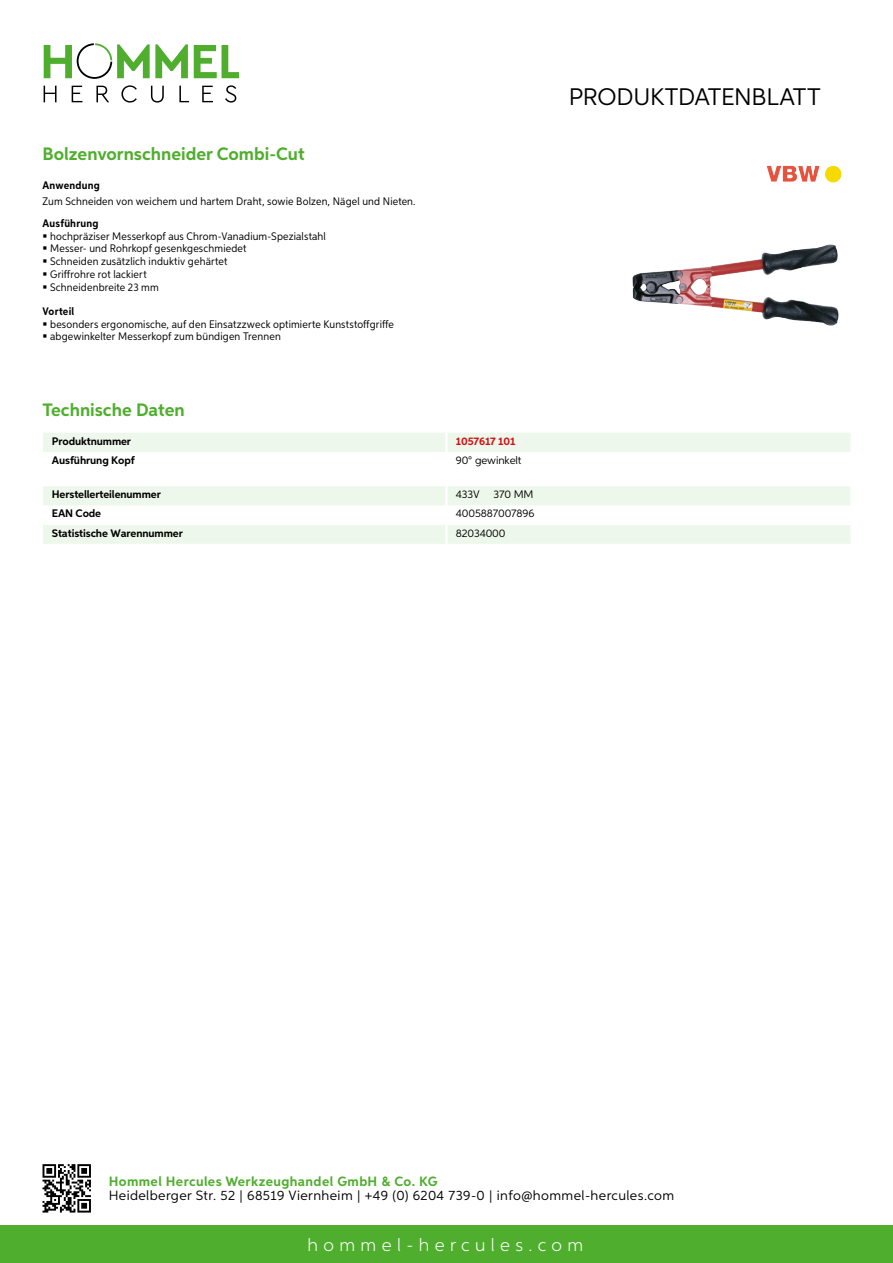
<style>
.page{position:relative;width:893px;height:1263px;background:#fff}
.page>*{position:absolute;margin:0;border:0;box-sizing:border-box;transform-origin:0 0}
.t1{font:24px "Aspira";letter-spacing:-.01em;color:#000}
.t2{font:700 18px "Aspira";color:#50ae2f}
.t3{font:300 18px "Aspira";letter-spacing:.3em;color:#fff}
.t4{font:13.5px "Aspira";letter-spacing:.03em;color:#000}
.t5{font:700 13.5px "Aspira";letter-spacing:.03em;color:#50ae2f}
.t6{font:10.95px/12.8px "Aspira Nar";letter-spacing:.015em;color:#000}
.t7{font:700 10.95px "Aspira";letter-spacing:-.01em;color:#000}
.t8{font:10.95px "Aspira";letter-spacing:-.01em;color:#000}
.t9{font:700 10.95px "Aspira Nar";letter-spacing:.02em;color:#000}
.t10{font:700 10.95px "Aspira";letter-spacing:-.01em;color:#cd1013}
</style>
<div class="page">
<div style="left:0;top:1226px;width:893px;height:37px;background:#50ae2f"></div>
<svg style="left:43px;top:1164px;width:48px;height:48px"></svg>
<svg style="left:194px;top:45px;width:45px;height:33px"></svg>
<svg style="left:44px;top:43px;width:144px;height:36px"></svg>
<svg style="left:44px;top:86px;width:13px;height:16px"></svg>
<svg style="left:72px;top:86px;width:10px;height:16px"></svg>
<svg style="left:96px;top:86px;width:13px;height:16px"></svg>
<svg style="left:121px;top:85px;width:16px;height:18px"></svg>
<svg style="left:151px;top:86px;width:13px;height:17px"></svg>
<svg style="left:179px;top:86px;width:10px;height:16px"></svg>
<svg style="left:202px;top:86px;width:11px;height:16px"></svg>
<svg style="left:225px;top:85px;width:11px;height:18px"></svg>
<div style="left:43px;top:433px;width:807px;height:19px;background:#eef7eb"></div>
<svg style="left:43px;top:486px;width:807px;height:58px"></svg>
<hr style="left:445px;top:525px;width:3px;height:19px;background:#fff">
<img style="left:632px;top:245px;width:196px;height:59px">
<img style="left:766px;top:166px;width:76px;height:17px">
<h2 class="t2" style="left:43px;top:142px;width:264px">Bolzenvornschneider Combi-Cut</h2>
<p class="t9" style="left:43px;top:179px;width:59px">Anwendung</p>
<p class="t6" style="left:43px;top:194px;width:375px">Zum Schneiden von weichem und hartem Draht, sowie Bolzen, Nägel und Nieten.</p>
<p class="t9" style="left:43px;top:216px;width:58px">Ausführung</p>
<p class="t6" style="left:50px;top:229px;width:277px">hochpräziser Messerkopf aus Chrom-Vanadium-Spezialstahl Messer- und Rohrkopf gesenkgeschmiedet<br>Schneiden zusätzlich induktiv gehärtet<br>Griffrohre rot lackiert<br>Schneidenbreite 23 mm</p>
<p class="t9" style="left:43px;top:304px;width:33px">Vorteil</p>
<p class="t6" style="left:50px;top:317px;width:345px">besonders ergonomische, auf den Einsatzzweck optimierte Kunststoffgriffe abgewinkelter Messerkopf zum bündigen Trennen</p>
<h2 class="t2" style="left:43px;top:399px;width:144px">Technische Daten</h2>
<p class="t7" style="left:52px;top:434px;width:81px">Produktnummer</p>
<p class="t10" style="left:456px;top:434px;width:61px">1057617 101</p>
<p class="t7" style="left:52px;top:453px;width:84px">Ausführung Kopf</p>
<p class="t8" style="left:456px;top:453px;width:67px">90° gewinkelt</p>
<p class="t7" style="left:52px;top:488px;width:111px">Herstellerteilenummer</p>
<p class="t8" style="left:456px;top:488px;width:25px">433V</p>
<p class="t8" style="left:493px;top:488px;width:42px">370 MM</p>
<p class="t7" style="left:52px;top:507px;width:51px">EAN Code</p>
<p class="t8" style="left:456px;top:507px;width:80px">4005887007896</p>
<p class="t7" style="left:52px;top:526px;width:132px">Statistische Warennummer</p>
<p class="t8" style="left:456px;top:526px;width:51px">82034000</p>
<h1 class="t1" style="left:569px;top:82px;width:253px">Produktdatenblatt</h1>
<p class="t5" style="left:109px;top:1172px;width:330px">Hommel Hercules Werkzeughandel GmbH &amp; Co. KG</p>
<p class="t4" style="left:109px;top:1187px;width:567px">Heidelberger Str. 52 | 68519 Viernheim | +49 (0) 6204 739-0 | info@hommel-hercules.com</p>
<h2 class="t3" style="left:307px;top:1234px;width:277px">hommel-hercules.com</h2>
</div>
